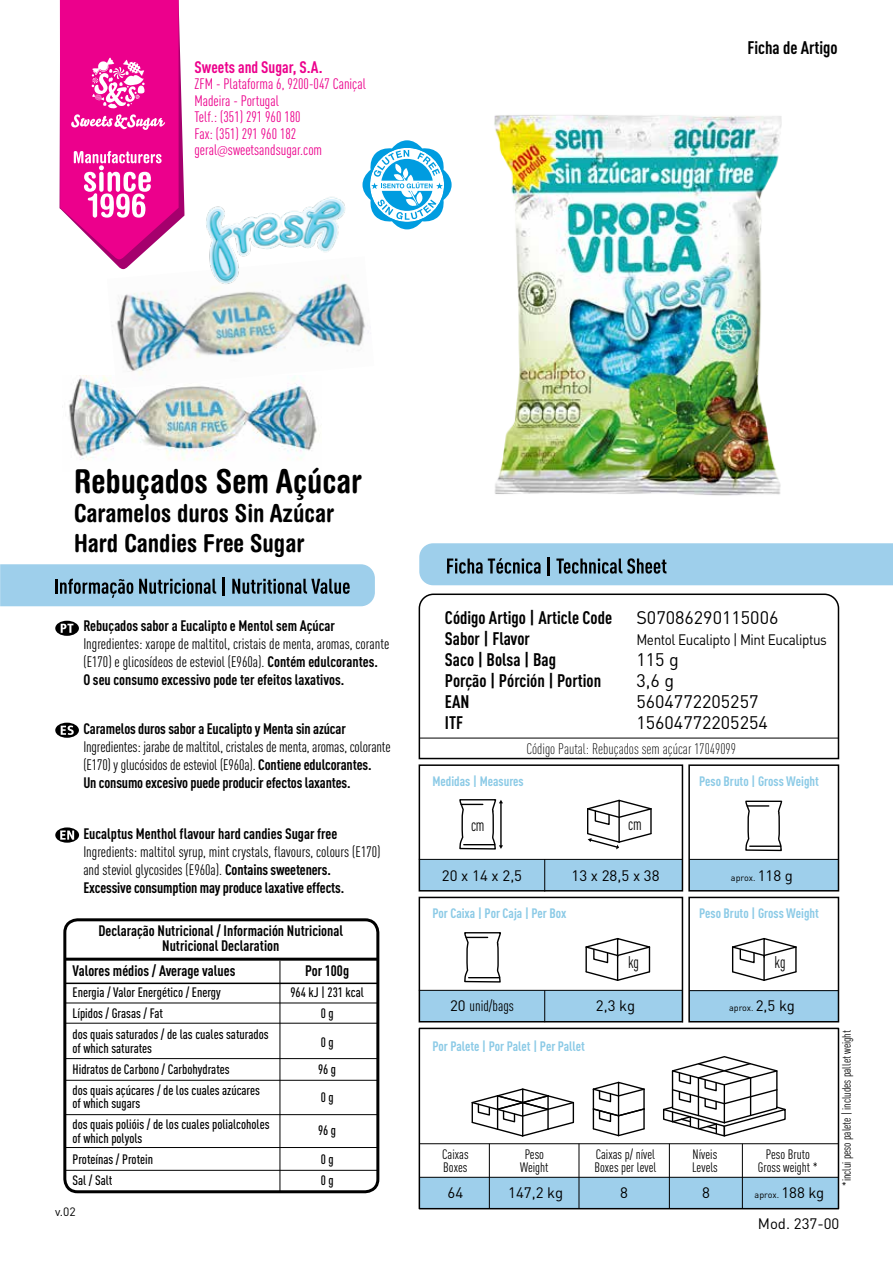
<style>
.page{position:relative;width:893px;height:1263px;background:#fff}
.page>*{position:absolute;margin:0;border:0;box-sizing:border-box;transform-origin:0 0}
.t1{font:700 condensed 33px "Helvetica Rounded";color:#000}
.t2{font:700 condensed 24.75px/29.7px "Helvetica Rounded";color:#000}
.t3{font:700 18px/21px "DIN Cond";color:#000}
.t4{font:18px/21px "DIN";color:#000}
.t5{font:16.65px "DIN Cond";letter-spacing:-.01em;color:#000;scale:.9 1}
.t6{font:700 16.5px "DIN Cond";color:#ec008c}
.t7{font:15px/18px "DIN Cond";color:#000}
.t8{font:700 15px/15px "DIN Cond";color:#000;text-align:center}
.t9{font:15px/16.5px "DIN Cond";color:#ec008c}
.t10{font:15px "DIN";letter-spacing:-.03em;color:#000}
.t11{font:300 15px "DIN Cond";color:#000}
.t12{font:15px "DIN";letter-spacing:-.03em;color:#000;scale:.9 1}
.t13{font:500 13.5px/21px "DIN Cond";color:#000}
.t14{font:700 13.5px "DIN Cond";color:#8bcae6}
.t15{font:13.5px/13.5px "DIN Cond";color:#000}
.t16{font:12px "DIN Cond";color:#000}
.t17{font:12px "DIN";color:#000}
.t18{font:9px "DIN";letter-spacing:-.01em;color:#000}
.s1{font-family:"Myriad Pro";font-weight:300}
.s2{font-weight:700}
.s3{font-size:15px}
.s4{font-family:"DIN"}
</style>
<div class="page">
<img style="left:62px;top:375px;width:258px;height:85px">
<img style="left:107px;top:269px;width:262px;height:119px">
<div style="left:419px;top:990px;width:263px;height:32px;background:#9ecfeb"></div>
<div style="left:419px;top:1177px;width:419px;height:31px;background:#9ecfeb"></div>
<svg style="left:471px;top:1088px;width:104px;height:49px"></svg>
<svg style="left:592px;top:1081px;width:53px;height:56px"></svg>
<svg style="left:663px;top:1056px;width:123px;height:81px"></svg>
<hr style="left:489px;top:1144px;width:1px;height:65px;background:#000">
<hr style="left:579px;top:1144px;width:1px;height:65px;background:#000">
<hr style="left:669px;top:1144px;width:1px;height:65px;background:#000">
<hr style="left:742px;top:1144px;width:1px;height:65px;background:#000">
<div style="left:419px;top:1028px;width:420px;height:181px;border:2px solid #000"></div>
<hr style="left:419px;top:1177px;width:419px;height:1px;background:#000">
<hr style="left:419px;top:1143px;width:419px;height:1px;background:#000">
<svg style="left:418px;top:593px;width:422px;height:167px"></svg>
<svg style="left:585px;top:938px;width:66px;height:43px"></svg>
<svg style="left:732px;top:938px;width:65px;height:43px"></svg>
<div style="left:419px;top:897px;width:264px;height:125px;border:2px solid #000"></div>
<hr style="left:682px;top:990px;width:1px;height:32px;background:#000">
<hr style="left:419px;top:990px;width:263px;height:1px;background:#000">
<div style="left:689px;top:991px;width:149px;height:31px;background:#9ecfeb"></div>
<hr style="left:689px;top:990px;width:149px;height:1px;background:#000">
<div style="left:689px;top:859px;width:149px;height:32px;background:#9ecfeb"></div>
<hr style="left:689px;top:859px;width:149px;height:1px;background:#000">
<div style="left:419px;top:859px;width:263px;height:32px;background:#9ecfeb"></div>
<div style="left:419px;top:764px;width:264px;height:127px;border:2px solid #000"></div>
<svg style="left:587px;top:799px;width:65px;height:50px"></svg>
<hr style="left:419px;top:859px;width:263px;height:1px;background:#000">
<svg style="left:459px;top:799px;width:44px;height:51px"></svg>
<svg style="left:464px;top:932px;width:37px;height:51px"></svg>
<hr style="left:469px;top:977px;width:31px;height:1px;background:#000">
<svg style="left:745px;top:800px;width:38px;height:52px"></svg>
<hr style="left:747px;top:805px;width:22px;height:2px;background:#000">
<hr style="left:750px;top:845px;width:31px;height:2px;background:#000">
<hr style="left:544px;top:859px;width:1px;height:33px;background:#000">
<hr style="left:544px;top:990px;width:1px;height:32px;background:#000">
<div style="left:688px;top:764px;width:151px;height:127px;border:2px solid #000"></div>
<div style="left:688px;top:897px;width:151px;height:125px;border:2px solid #000"></div>
<hr style="left:419px;top:738px;width:419px;height:1px;background:#000">
<svg style="left:362px;top:140px;width:74px;height:89px"></svg>
<svg style="left:60px;top:0;width:124px;height:269px"></svg>
<div style="left:63px;top:918px;width:316px;height:275px;border:3px solid #000;border-radius:13px"></div>
<hr style="left:64px;top:982px;width:313px;height:2px;background:#000">
<hr style="left:64px;top:958px;width:313px;height:3px;background:#000">
<hr style="left:64px;top:1002px;width:313px;height:1px;background:#000">
<hr style="left:64px;top:1058px;width:313px;height:1px;background:#000">
<hr style="left:64px;top:1114px;width:313px;height:1px;background:#000">
<hr style="left:64px;top:1023px;width:313px;height:1px;background:#000">
<hr style="left:64px;top:1080px;width:313px;height:1px;background:#000">
<hr style="left:64px;top:1147px;width:313px;height:1px;background:#000">
<hr style="left:64px;top:1170px;width:313px;height:1px;background:#000">
<hr style="left:280px;top:961px;width:1px;height:230px;background:#000">
<svg style="left:55px;top:621px;width:24px;height:15px"></svg>
<svg style="left:55px;top:723px;width:24px;height:15px"></svg>
<svg style="left:55px;top:827px;width:24px;height:16px"></svg>
<svg style="left:419px;top:543px;width:474px;height:42px;background:#93c1db"></svg>
<svg style="left:0;top:564px;width:375px;height:42px;background:#8cb7d0"></svg>
<img style="left:178px;top:185px;width:184px;height:105px">
<img style="left:436px;top:115px;width:401px;height:431px">
<p class="t6" style="left:195px;top:57px;width:130px">Sweets and Sugar, S.A.</p>
<p class="t9" style="left:195px;top:76px;width:173px">ZFM - Plataforma 6, 9200-047 Caniçal<br>Madeira - Portugal<br>Telf.: (351) 291 960 180<br>Fax: (351) 291 960 182 geral<span class="s1">@</span>sweetsandsugar.com</p>
<p class="t3" style="left:747px;top:37px;width:92px">Ficha de Artigo</p>
<h1 class="t1" style="left:74px;top:461px;width:289px">Rebuçados Sem Açúcar</h1>
<h2 class="t2" style="left:74px;top:498px;width:262px">Caramelos duros Sin Azúcar<br>Hard Candies Free Sugar</h2>
<p class="t8" style="left:83px;top:617px;width:253px">Rebuçados sabor a Eucalipto e Mentol sem Açúcar</p>
<p class="t7" style="left:83px;top:634px;width:307px">Ingredientes: xarope de maltitol, cristais de menta, aromas, corante (E170) e glicosídeos de esteviol (E960a). <span class="s2">Contém edulcorantes.<br>O seu consumo excessivo pode ter efeitos laxativos.</span></p>
<p class="t8" style="left:83px;top:720px;width:264px">Caramelos duros sabor a Eucalipto y Menta sin azúcar</p>
<p class="t7" style="left:83px;top:737px;width:309px">Ingredientes: jarabe de maltitol, cristales de menta, aromas, colorante (E170) y glucósidos de esteviol (E960a). <span class="s2">Contiene edulcorantes.<br>Un consumo excesivo puede producir efectos laxantes.</span></p>
<p class="t8" style="left:83px;top:825px;width:256px">Eucalptus Menthol flavour hard candies Sugar free</p>
<p class="t7" style="left:83px;top:842px;width:299px">Ingredients: maltitol syrup, mint crystals, flavours, colours (E170) and steviol glycosides (E960a). <span class="s2">Contains sweeteners.<br>Excessive consumption may produce laxative effects.</span></p>
<p class="t8" style="left:98px;top:923px;width:246px">Declaração Nutricional / Información Nutricional<br>Nutricional Declaration</p>
<p class="t8" style="left:73px;top:963px;width:164px">Valores médios / Average values</p>
<p class="t13" style="left:73px;top:981px;width:198px">Energia / Valor Energético / Energy<br>Lípidos / Grasas / Fat<br>dos quais saturados / de las cuales saturados</p>
<p class="t13" style="left:73px;top:1037px;width:189px">of which saturates<br>Hidratos de Carbono / Carbohydrates<br>dos quais açúcares / de los cuales azúcares</p>
<p class="t13" style="left:73px;top:1092px;width:199px">of which sugars<br>dos quais polióis / de los cuales polialcoholes</p>
<p class="t13" style="left:73px;top:1127px;width:82px">of which polyols<br>Proteínas / Protein<br>Sal / Salt</p>
<p class="t17" style="left:55px;top:1204px;width:22px">v.02</p>
<p class="t8" style="left:305px;top:963px;width:45px">Por 100g</p>
<p class="t13" style="left:290px;top:981px;width:75px;text-align:center">964 kJ | 231 kcal<br>0 g</p>
<p class="t13" style="left:318px;top:1028px;width:20px;line-height:27px">0 g<br>96 g</p>
<p class="t13" style="left:321px;top:1086px;width:14px">0 g</p>
<p class="t13" style="left:318px;top:1116px;width:20px;line-height:28.5px">96 g<br>0 g</p>
<p class="t13" style="left:321px;top:1169px;width:14px">0 g</p>
<p class="t3" style="left:445px;top:606px;width:169px">Código Artigo | Article Code<br>Sabor | Flavor<br>Saco | Bolsa | Bag<br>Porção | Pórción | Portion<br>EAN<br>ITF</p>
<p class="t4" style="left:636px;top:606px;width:144px">S07086290115006</p>
<p class="t12" style="left:636px;top:630px;width:213px">Mentol Eucalipto | Mint Eucaliptus</p>
<p class="t4" style="left:636px;top:648px;width:133px">115 g<br>3,6 g<br>5604772205257<br>15604772205254</p>
<p class="t11" style="left:526px;top:740px;width:211px">Código Pautal: Rebuçados sem açúcar 17049099</p>
<p class="t14" style="left:432px;top:773px;width:93px">Medidas | Measures</p>
<p class="t14" style="left:699px;top:773px;width:121px">Peso Bruto | Gross Weight</p>
<p class="t5" style="left:471px;top:816px;width:17px">cm</p>
<p class="t5" style="left:628px;top:814px;width:17px">cm</p>
<p class="t10" style="left:442px;top:866px;width:82px">20 x 14 x 2,5</p>
<p class="t10" style="left:571px;top:866px;width:90px">13 x 28,5 x 38</p>
<p class="t18" style="left:731px;top:872px;width:64px">aprox. <span class="s3">118 g</span></p>
<p class="t14" style="left:432px;top:905px;width:136px">Por Caixa | Por Caja | Per Box</p>
<p class="t14" style="left:699px;top:904px;width:121px">Peso Bruto | Gross Weight</p>
<p class="t7" style="left:450px;top:997px;width:65px"><span class="s4">20</span> unid/bags</p>
<p class="t14" style="left:432px;top:1038px;width:154px">Por Palete | Por Palet | Per Pallet</p>
<p class="t5" style="left:628px;top:952px;width:14px">kg</p>
<p class="t5" style="left:774px;top:952px;width:14px">kg</p>
<p class="t10" style="left:596px;top:997px;width:41px">2,3 kg</p>
<p class="t18" style="left:729px;top:1002px;width:67px">aprox. <span class="s3">2,5 kg</span></p>
<p class="t15" style="left:442px;top:1147px;width:28px">Caixas<br>Boxes</p>
<p class="t15" style="left:520px;top:1147px;width:30px;text-align:center">Peso<br>Weight</p>
<p class="t15" style="left:594px;top:1147px;width:63px">Caixas p/ nível<br>Boxes per level</p>
<p class="t15" style="left:692px;top:1147px;width:27px">Níveis<br>Levels</p>
<p class="t15" style="left:758px;top:1147px;width:62px;text-align:center">Peso Bruto<br>Gross weight *</p>
<p class="t10" style="left:448px;top:1183px;width:17px">64</p>
<p class="t10" style="left:508px;top:1183px;width:56px">147,2 kg</p>
<p class="t10" style="left:620px;top:1183px;width:9px">8</p>
<p class="t10" style="left:702px;top:1183px;width:9px">8</p>
<p class="t18" style="left:755px;top:1189px;width:71px">aprox. <span class="s3">188 kg</span></p>
<p class="t16" style="left:839px;top:1186px;width:157px;rotate:-90deg">*inclui peso palete | includes pallet weight</p>
<p class="t10" style="left:758px;top:1214px;width:83px">Mod. 237-00</p>
</div>
